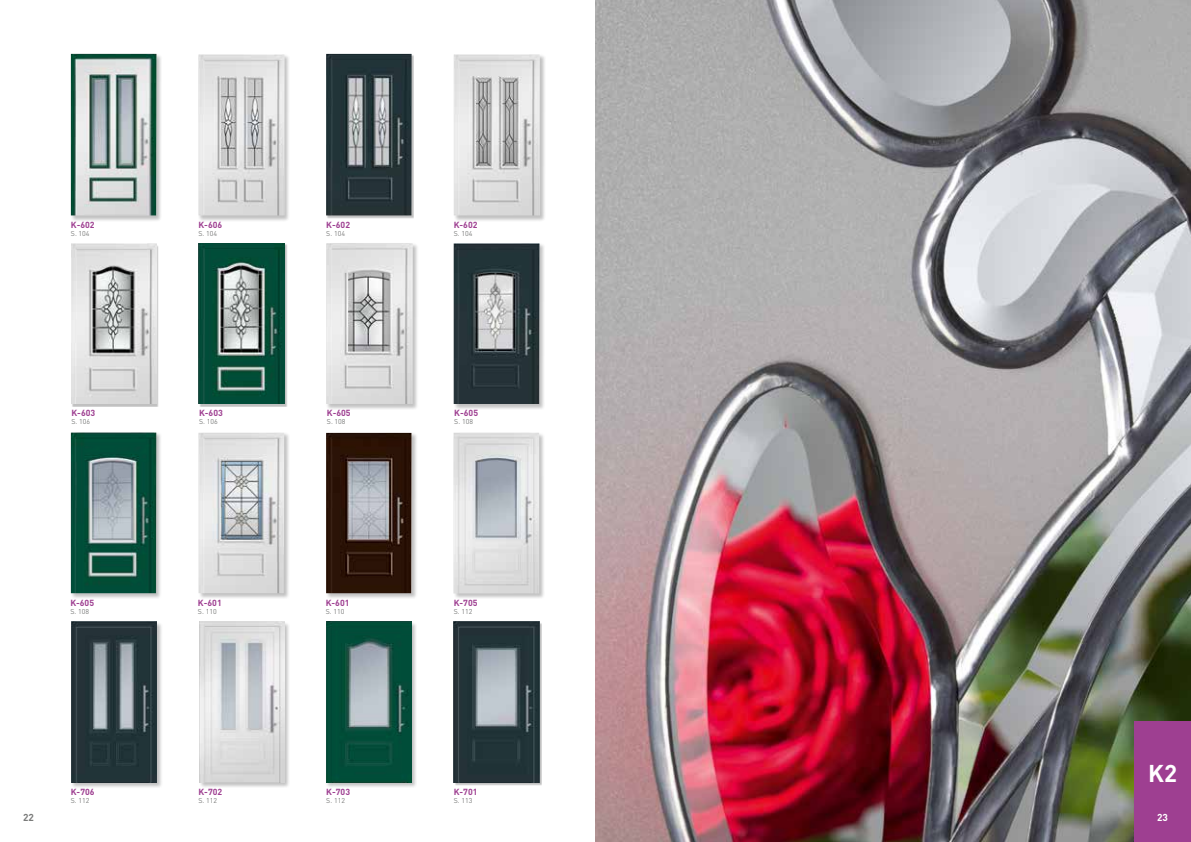
<style>
.page{position:relative;width:1191px;height:842px;background:#fff}
.page>*{position:absolute;margin:0;border:0;box-sizing:border-box;transform-origin:0 0}
.t1{font:700 24px "DIN Pro";color:#fff}
.t2{font:700 10px "DIN Pro";color:#7a7b7a}
.t3{font:700 10px "DIN Pro";color:#fff}
.t4{font:700 8.8px "DIN Pro";color:#9e3f91}
.t5{font:7px "DIN Pro";color:#7a7b7a}
</style>
<div class="page">
<img style="left:596px;top:0;width:595px;height:842px">
<div style="left:1134px;top:721px;width:57px;height:121px;background:#9e3f91"></div>
<div style="left:70px;top:53px;width:93px;height:169px;background:#000;opacity:.25"></div>
<img style="left:71px;top:54px;width:86px;height:161px">
<div style="left:198px;top:53px;width:93px;height:169px;background:#000;opacity:.25"></div>
<img style="left:199px;top:54px;width:85px;height:161px">
<div style="left:326px;top:54px;width:88px;height:164px;background:#000;opacity:.25"></div>
<img style="left:326px;top:54px;width:85px;height:161px">
<div style="left:453px;top:53px;width:93px;height:169px;background:#000;opacity:.25"></div>
<img style="left:454px;top:54px;width:86px;height:161px">
<div style="left:71px;top:244px;width:88px;height:163px;background:#000;opacity:.25"></div>
<img style="left:71px;top:244px;width:85px;height:160px">
<div style="left:199px;top:243px;width:88px;height:164px;background:#000;opacity:.25"></div>
<img style="left:199px;top:243px;width:85px;height:161px">
<div style="left:70px;top:432px;width:92px;height:167px;background:#000;opacity:.25"></div>
<img style="left:71px;top:432px;width:85px;height:161px">
<div style="left:325px;top:242px;width:94px;height:168px;background:#000;opacity:.25"></div>
<img style="left:326px;top:243px;width:87px;height:161px">
<div style="left:453px;top:242px;width:92px;height:168px;background:#000;opacity:.25"></div>
<img style="left:454px;top:243px;width:85px;height:161px">
<div style="left:325px;top:432px;width:92px;height:167px;background:#000;opacity:.25"></div>
<img style="left:326px;top:433px;width:85px;height:160px">
<div style="left:198px;top:432px;width:92px;height:167px;background:#000;opacity:.25"></div>
<img style="left:199px;top:433px;width:85px;height:160px">
<div style="left:454px;top:622px;width:88px;height:163px;background:#000;opacity:.25"></div>
<img style="left:454px;top:621px;width:85px;height:161px">
<div style="left:71px;top:621px;width:92px;height:167px;background:#000;opacity:.25"></div>
<img style="left:71px;top:621px;width:86px;height:161px">
<div style="left:198px;top:621px;width:92px;height:167px;background:#000;opacity:.25"></div>
<img style="left:199px;top:622px;width:85px;height:160px">
<div style="left:453px;top:432px;width:92px;height:168px;background:#000;opacity:.25"></div>
<img style="left:453px;top:433px;width:86px;height:160px">
<div style="left:325px;top:621px;width:92px;height:168px;background:#000;opacity:.25"></div>
<img style="left:326px;top:621px;width:85px;height:161px">
<p class="t4" style="left:71px;top:219px;width:25px">K-602</p>
<p class="t5" style="left:71px;top:229px;width:20px">S. 104</p>
<p class="t4" style="left:198px;top:219px;width:25px">K-606</p>
<p class="t5" style="left:198px;top:229px;width:20px">S. 104</p>
<p class="t4" style="left:326px;top:219px;width:25px">K-602</p>
<p class="t5" style="left:326px;top:229px;width:20px">S. 104</p>
<p class="t4" style="left:454px;top:219px;width:25px">K-602</p>
<p class="t5" style="left:454px;top:229px;width:20px">S. 104</p>
<p class="t4" style="left:71px;top:407px;width:25px">K-603</p>
<p class="t5" style="left:71px;top:417px;width:20px">S. 106</p>
<p class="t4" style="left:199px;top:407px;width:25px">K-603</p>
<p class="t5" style="left:199px;top:417px;width:20px">S. 106</p>
<p class="t4" style="left:327px;top:407px;width:25px">K-605</p>
<p class="t5" style="left:327px;top:417px;width:20px">S. 108</p>
<p class="t4" style="left:454px;top:407px;width:25px">K-605</p>
<p class="t5" style="left:454px;top:417px;width:20px">S. 108</p>
<p class="t4" style="left:70px;top:596px;width:25px">K-605</p>
<p class="t5" style="left:70px;top:607px;width:20px">S. 108</p>
<p class="t4" style="left:198px;top:596px;width:25px">K-601</p>
<p class="t5" style="left:198px;top:607px;width:20px">S. 110</p>
<p class="t4" style="left:326px;top:596px;width:25px">K-601</p>
<p class="t5" style="left:326px;top:607px;width:20px">S. 110</p>
<p class="t4" style="left:454px;top:597px;width:25px">K-705</p>
<p class="t5" style="left:454px;top:607px;width:20px">S. 112</p>
<h1 class="t1" style="left:1148px;top:757px;width:30px">K2</h1>
<p class="t4" style="left:71px;top:786px;width:25px">K-706</p>
<p class="t5" style="left:71px;top:796px;width:20px">S. 112</p>
<p class="t4" style="left:198px;top:786px;width:25px">K-702</p>
<p class="t5" style="left:198px;top:796px;width:20px">S. 112</p>
<p class="t4" style="left:326px;top:786px;width:25px">K-703</p>
<p class="t5" style="left:326px;top:796px;width:20px">S. 112</p>
<p class="t4" style="left:454px;top:786px;width:25px">K-701</p>
<p class="t5" style="left:454px;top:796px;width:20px">S. 113</p>
<p class="t2" style="left:23px;top:811px;width:12px">22</p>
<p class="t3" style="left:1157px;top:811px;width:12px">23</p>
</div>
